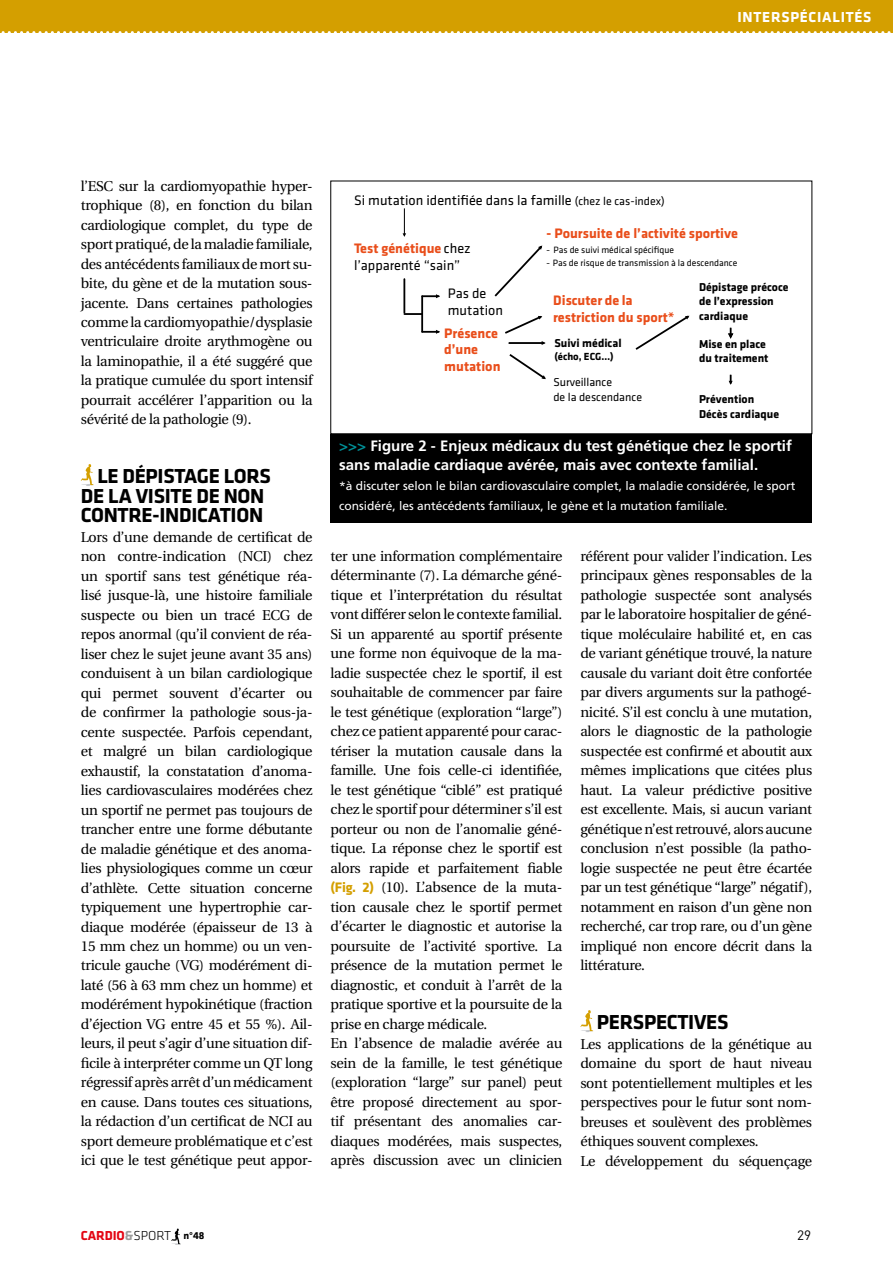
<style>
.page{position:relative;width:893px;height:1263px;background:#fff}
.page>*{position:absolute;margin:0;border:0;box-sizing:border-box;transform-origin:0 0}
.t1{font:700 21px/19.5px "Klavika";letter-spacing:-.015em;color:#000}
.t2{font:700 15px/19.5px "Frutiger";color:#fff}
.t3{font:700 15px "Klavika";letter-spacing:.05em;color:#fff}
.t4{font:14.25px/19.5px "Utopia";letter-spacing:-.02em;color:#000;text-align:justify}
.t5{font:14.25px/16.6px "Klavika";color:#000}
.t6{font:700 14.25px/17px "Klavika";color:#e94e1b}
.t7{font:700 13.5px "Klavika";letter-spacing:-.005em;color:#e30613}
.t8{font:13.5px "DIN Pro";color:#000}
.t9{font:12px/19.5px "Frutiger";color:#fff}
.t10{font:700 11.85px/14.2px "Klavika";color:#000}
.t11{font:11.85px/14.2px "Klavika";color:#000}
.t12{font:700 10.65px "Klavika";color:#000}
.t13{font:9.45px "Klavika";color:#000}
.s1{font-size:11.85px}
.s2{font-weight:700;color:#e94e1b}
.s3{font-family:"Times";font-size:10.65px}
.s4{color:#009098}
.s5{font-family:"Klavika";font-weight:700;color:#d49f00}
.s6{color:#9d9d9c}
.s7{font-weight:300;color:#000}
.s8{font-size:10.5px;color:#000}
</style>
<div class="page">
<div style="left:0;top:0;width:893px;height:32px;background:#d49f00"></div>
<svg style="left:0;top:31px;width:893px;height:2px"></svg>
<svg style="left:171px;top:1228px;width:10px;height:17px"></svg>
<svg style="left:81px;top:464px;width:13px;height:22px"></svg>
<svg style="left:580px;top:1010px;width:13px;height:22px"></svg>
<svg style="left:403px;top:208px;width:3px;height:29px"></svg>
<svg style="left:404px;top:313px;width:17px;height:2px"></svg>
<hr style="left:421px;top:296px;width:2px;height:36px;background:#000">
<svg style="left:422px;top:294px;width:18px;height:4px"></svg>
<svg style="left:422px;top:330px;width:18px;height:4px"></svg>
<svg style="left:494px;top:245px;width:49px;height:52px"></svg>
<svg style="left:505px;top:315px;width:38px;height:19px"></svg>
<svg style="left:635px;top:315px;width:55px;height:35px"></svg>
<hr style="left:403px;top:279px;width:2px;height:34px;background:#000">
<svg style="left:729px;top:375px;width:4px;height:10px"></svg>
<hr style="left:509px;top:342px;width:35px;height:2px;background:#000">
<svg style="left:728px;top:328px;width:6px;height:11px"></svg>
<svg style="left:509px;top:354px;width:37px;height:26px"></svg>
<div style="left:331px;top:434px;width:481px;height:88px;background:#000"></div>
<p class="t3" style="left:737px;top:8px;width:135px">INTERSPÉCIALITÉS</p>
<p class="t4" style="left:81px;top:176px;width:233px">l’ESC sur la cardiomyopathie hyper&shy;trophique (8), en fonction du bilan cardiologique complet, du type de sport pratiqué, de la maladie familiale, des antécédents familiaux de mort su&shy;bite, du gène et de la mutation sous&shy;jacente. Dans certaines pathologies comme la cardiomyopathie/dysplasie ventriculaire droite arythmogène ou la laminopathie, il a été suggéré que la pratique cumulée du sport intensif pourrait accélérer l’apparition ou la sévérité de la pathologie (9).</p>
<h1 class="t1" style="left:81px;top:467px;width:192px;text-indent:17px">LE DÉPISTAGE LORS<br>DE LA VISITE DE NON<br>CONTRE-INDICATION</h1>
<p class="t4" style="left:81px;top:527px;width:233px">Lors d’une demande de certificat de non contre-indication (NCI) chez un sportif sans test génétique réa&shy;lisé jusque-là, une histoire familiale suspecte ou bien un tracé ECG de repos anormal (qu’il convient de réa&shy;liser chez le sujet jeune avant 35 ans) conduisent à un bilan cardiologique qui permet souvent d’écarter ou de confirmer la pathologie sous-ja&shy;cente suspectée. Parfois cependant, et malgré un bilan cardiologique exhaustif, la constatation d’anoma&shy;lies cardiovasculaires modérées chez un sportif ne permet pas toujours de trancher entre une forme débutante de maladie génétique et des anoma&shy;lies physiologiques comme un cœur d’athlète. Cette situation concerne typiquement une hypertrophie car&shy;diaque modérée (épaisseur de 13 à 15 mm chez un homme) ou un ven&shy;tricule gauche (VG) modérément di&shy;laté (56 à 63 mm chez un homme) et modérément hypokinétique (fraction d’éjection VG entre 45 et 55 %). Ail&shy;leurs, il peut s’agir d’une situation dif&shy;ficile à interpréter comme un QT long régressif après arrêt d’un médicament en cause. Dans toutes ces situations, la rédaction d’un certificat de NCI au sport demeure problématique et c’est ici que le test génétique peut appor-</p>
<p class="t5" style="left:354px;top:192px;width:312px">Si mutation identifiée dans la famille <span class="s1">(chez le cas-index)</span></p>
<p class="t5" style="left:354px;top:240px;width:118px"><span class="s2">Test génétique</span> chez l’apparenté “sain”</p>
<p class="t5" style="left:448px;top:286px;width:57px">Pas de mutation</p>
<p class="t6" style="left:547px;top:225px;width:193px">- Poursuite de l’activité sportive</p>
<p class="t13" style="left:547px;top:244px;width:129px"><span class="s3">-</span> Pas de suivi médical spécifique</p>
<p class="t13" style="left:547px;top:257px;width:192px"><span class="s3">-</span> Pas de risque de transmission à la descendance</p>
<p class="t10" style="left:699px;top:280px;width:91px">Dépistage précoce de l’expression cardiaque</p>
<p class="t10" style="left:699px;top:337px;width:71px">Mise en place du traitement</p>
<p class="t10" style="left:699px;top:392px;width:82px">Prévention<br>Décès cardiaque</p>
<p class="t6" style="left:553px;top:293px;width:123px">Discuter de la restriction du sport*</p>
<p class="t6" style="left:444px;top:325px;width:58px">Présence d’une mutation</p>
<p class="t10" style="left:554px;top:336px;width:69px">Suivi médical</p>
<p class="t12" style="left:554px;top:351px;width:61px">(écho, ECG…)</p>
<p class="t11" style="left:553px;top:376px;width:90px">Surveillance<br>de la descendance</p>
<p class="t2" style="left:339px;top:436px;width:454px"><span class="s4">&gt;&gt;&gt;</span> Figure 2 - Enjeux médicaux du test génétique chez le sportif sans maladie cardiaque avérée, mais avec contexte familial.</p>
<p class="t9" style="left:339px;top:476px;width:458px">*à discuter selon le bilan cardiovasculaire complet, la maladie considérée, le sport considéré, les antécédents familiaux, le gène et la mutation familiale.</p>
<p class="t4" style="left:331px;top:546px;width:233px;text-align:left">ter une information complémentaire déterminante (7). La démarche géné&shy;tique et l’interprétation du résultat vont différer selon le contexte familial.<br>Si un apparenté au sportif présente une forme non équivoque de la ma&shy;ladie suspectée chez le sportif, il est souhaitable de commencer par faire le test génétique (exploration “large”) chez ce patient apparenté pour carac&shy;tériser la mutation causale dans la famille. Une fois celle-ci identifiée, le test génétique “ciblé” est pratiqué chez le sportif pour déterminer s’il est porteur ou non de l’anomalie géné&shy;tique. La réponse chez le sportif est alors rapide et parfaitement fiable <span class="s5">(Fig. 2)</span> (10). L’absence de la muta&shy;tion causale chez le sportif permet d’écarter le diagnostic et autorise la poursuite de l’activité sportive. La présence de la mutation permet le diagnostic, et conduit à l’arrêt de la pratique sportive et la poursuite de la prise en charge médicale.<br>En l’absence de maladie avérée au sein de la famille, le test génétique (exploration “large” sur panel) peut être proposé directement au spor&shy;tif présentant des anomalies car&shy;diaques modérées, mais suspectes, après discussion avec un clinicien</p>
<p class="t4" style="left:580px;top:546px;width:233px">référent pour valider l’indication. Les principaux gènes responsables de la pathologie suspectée sont analysés par le laboratoire hospitalier de géné&shy;tique moléculaire habilité et, en cas de variant génétique trouvé, la nature causale du variant doit être confortée par divers arguments sur la pathogé&shy;nicité. S’il est conclu à une mutation, alors le diagnostic de la pathologie suspectée est confirmé et aboutit aux mêmes implications que citées plus haut. La valeur prédictive positive est excellente. Mais, si aucun variant génétique n’est retrouvé, alors aucune conclusion n’est possible (la patho&shy;logie suspectée ne peut être écartée par un test génétique “large” négatif), notamment en raison d’un gène non recherché, car trop rare, ou d’un gène impliqué non encore décrit dans la littérature.</p>
<h1 class="t1" style="left:597px;top:1013px;width:133px">PERSPECTIVES</h1>
<p class="t4" style="left:580px;top:1034px;width:233px;text-align:left">Les applications de la génétique au domaine du sport de haut niveau sont potentiellement multiples et les perspectives pour le futur sont nom&shy;breuses et soulèvent des problèmes éthiques souvent complexes.<br>Le développement du séquençage</p>
<p class="t7" style="left:81px;top:1228px;width:125px">CARDIO<span class="s6">&amp;</span><span class="s7">SPORT</span> <span class="s8">n°48</span></p>
<p class="t8" style="left:797px;top:1225px;width:16px">29</p>
</div>
